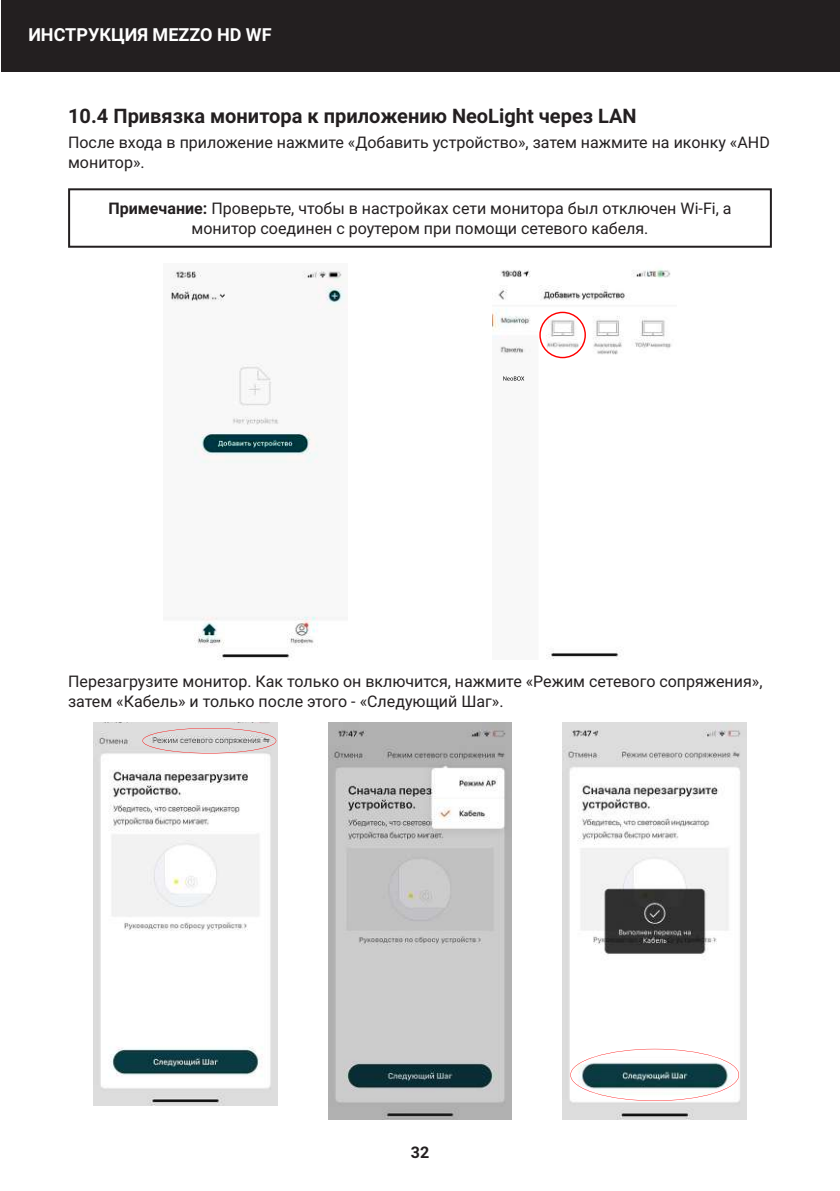
<style>
.page{position:relative;width:840px;height:1191px;background:#fff}
.page>*{position:absolute;margin:0;border:0;box-sizing:border-box;transform-origin:0 0}
.t1{font:700 20px "Roboto";color:#231f20}
.t2{font:700 18px "Roboto";color:#fff}
.t3{font:16px/20px "Roboto";color:#231f20}
.t4{font:700 16px "Roboto";color:#231f20}
.s1{font-weight:700}
</style>
<div class="page">
<div style="left:1px;top:0;width:838px;height:71px;background:#231f20"></div>
<div style="left:68px;top:188px;width:703px;height:60px;border:2px solid #231f20"></div>
<img style="left:492px;top:268px;width:180px;height:391px">
<img style="left:539px;top:312px;width:46px;height:46px">
<img style="left:170px;top:270px;width:177px;height:390px">
<img style="left:94px;top:722px;width:183px;height:383px">
<img style="left:142px;top:728px;width:134px;height:25px">
<img style="left:328px;top:722px;width:183px;height:397px">
<img style="left:562px;top:722px;width:183px;height:397px">
<img style="left:570px;top:1048px;width:168px;height:53px">
<p class="t2" style="left:28px;top:22px;width:244px">ИНСТРУКЦИЯ MEZZO HD WF</p>
<p class="t2" style="left:152px;top:22px;width:163px">ALPHA / ALPHA HD</p>
<p class="t1" style="left:68px;top:102px;width:570px">10.4 Привязка монитора к приложению NeoLight через LAN</p>
<p class="t3" style="left:68px;top:132px;width:702px">После входа в приложение нажмите «Добавить устройство», затем нажмите на иконку «AHD монитор».</p>
<p class="t3" style="left:108px;top:197px;width:624px;text-align:center"><span class="s1">Примечание:</span> Проверьте, чтобы в настройках сети монитора был отключен Wi-Fi, а монитор соединен с роутером при помощи сетевого кабеля.</p>
<p class="t3" style="left:68px;top:670px;width:695px">Перезагрузите монитор. Как только он включится, нажмите «Режим сетевого сопряжения», затем «Кабель» и только после этого - «Следующий Шаг».</p>
<p class="t4" style="left:410px;top:1143px;width:20px">3232</p>
</div>
